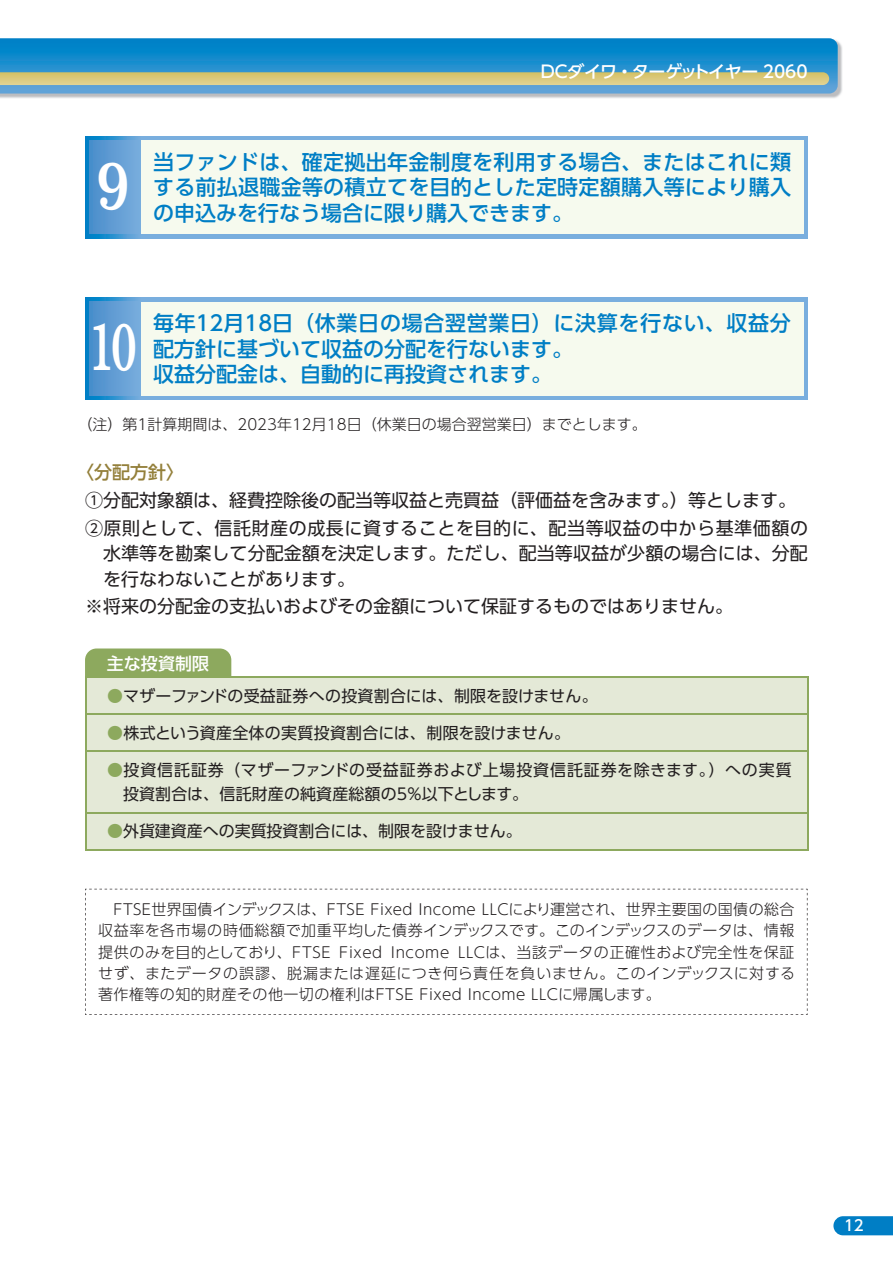
<style>
.page{position:relative;width:893px;height:1263px;background:#fff}
.page>*{position:absolute;margin:0;border:0;box-sizing:border-box;transform-origin:0 0}
.t1{font:800 59.55px "TBUD Min Std";color:#fff;scale:.6 1}
.t2{font:800 59.55px "TBUD Min Std";color:#fff;scale:.8 1}
.t3{font:500 21px/25.5px "UD Shin Go Pro";letter-spacing:.015em;color:#007ec5}
.t4{font:18px/25.5px "UD Shin Go Pro";color:#231f20}
.t5{font:18px/27.6px "UD Shin Go Pro";letter-spacing:.03em;color:#231f20}
.t6{font:500 18px "UD Shin Go Pro";color:#937f3a}
.t7{font:500 16.95px "UD Shin Go Pro";letter-spacing:-.02em;color:#fff}
.t8{font:500 16.95px "UD Shin Go Pro";color:#fff}
.t9{font:15.9px/23.9px "UD Shin Go Pro";letter-spacing:.01em;color:#231f20}
.t10{font:300 15px/21.3px "UD Shin Go Pro";letter-spacing:.005em;color:#231f20;text-align:justify}
.t11{font:500 14.85px "UD Shin Go Pro";color:#fff}
.s1{color:#8da95e}
</style>
<div class="page">
<svg style="left:833px;top:1216px;width:60px;height:19px"></svg>
<img style="left:0;top:41px;width:842px;height:57px">
<svg style="left:0;top:38px;width:838px;height:56px;background:#228fce"></svg>
<svg style="left:0;top:72px;width:829px;height:13px;background:#d6c87d"></svg>
<div style="left:85px;top:136px;width:723px;height:102px;background:#79aede"></div>
<div style="left:89px;top:140px;width:715px;height:94px;background:#f6faee"></div>
<div style="left:85px;top:136px;width:55px;height:102px;background:linear-gradient(to right,#007bc5,#72aadc)"></div>
<div style="left:89px;top:140px;width:51px;height:94px;background:linear-gradient(to right,#498dcb,#79addd)"></div>
<div style="left:85px;top:298px;width:723px;height:102px;background:#79aede"></div>
<div style="left:89px;top:302px;width:715px;height:93px;background:#f6faee"></div>
<div style="left:85px;top:298px;width:55px;height:102px;background:linear-gradient(to right,#007bc5,#72aadc)"></div>
<div style="left:89px;top:302px;width:51px;height:93px;background:linear-gradient(to right,#498dcb,#79addd)"></div>
<div style="left:85px;top:648px;width:146px;height:28px;background:#8da95e"></div>
<div style="left:87px;top:678px;width:720px;height:171px;background:#e4e9d7"></div>
<hr style="left:85px;top:676px;width:724px;height:2px;background:#8da95e">
<hr style="left:85px;top:678px;width:2px;height:35px;background:#8da95e">
<hr style="left:807px;top:678px;width:2px;height:35px;background:#8da95e">
<hr style="left:85px;top:713px;width:724px;height:2px;background:#8da95e">
<hr style="left:85px;top:715px;width:2px;height:35px;background:#8da95e">
<hr style="left:807px;top:715px;width:2px;height:35px;background:#8da95e">
<hr style="left:85px;top:750px;width:724px;height:2px;background:#8da95e">
<hr style="left:85px;top:752px;width:2px;height:60px;background:#8da95e">
<hr style="left:807px;top:752px;width:2px;height:60px;background:#8da95e">
<hr style="left:85px;top:812px;width:724px;height:1px;background:#8da95e">
<hr style="left:85px;top:813px;width:2px;height:36px;background:#8da95e">
<hr style="left:807px;top:813px;width:2px;height:36px;background:#8da95e">
<hr style="left:85px;top:849px;width:724px;height:2px;background:#8da95e">
<svg style="left:85px;top:889px;width:723px;height:126px"></svg>
<p class="t7" style="left:541px;top:58px;width:268px">DCダイワ・ターゲットイヤー 2060</p>
<h1 class="t2" style="left:95px;top:140px;width:46px">9</h1>
<h2 class="t3" style="left:153px;top:148px;width:639px">当ファンドは、確定拠出年金制度を利用する場合、またはこれに類する前払退職金等の積立てを目的とした定時定額購入等により購入</h2>
<h2 class="t3" style="left:153px;top:199px;width:422px">の申込みを行なう場合に限り購入できます。</h2>
<h2 class="t3" style="left:153px;top:310px;width:639px">毎年12月18日（休業日の場合翌営業日）に決算を行ない、収益分配方針に基づいて収益の分配を行ないます。</h2>
<h1 class="t1" style="left:88px;top:301px;width:84px">10</h1>
<h2 class="t3" style="left:153px;top:361px;width:401px">収益分配金は、自動的に再投資されます。</h2>
<p class="t10" style="left:78px;top:413px;width:571px">（注）第1計算期間は、2023年12月18日（休業日の場合翌営業日）までとします。</p>
<p class="t6" style="left:76px;top:458px;width:109px">〈分配方針〉</p>
<p class="t5" style="left:85px;top:486px;width:724px">①分配対象額は、経費控除後の配当等収益と売買益（評価益を含みます。）等とします。<br>②原則として、信託財産の成長に資することを目的に、配当等収益の中から基準価額の</p>
<p class="t4" style="left:103px;top:540px;width:706px">水準等を勘案して分配金額を決定します。ただし、配当等収益が少額の場合には、分配を行なわないことがあります。</p>
<p class="t4" style="left:85px;top:593px;width:649px">※将来の分配金の支払いおよびその金額について保証するものではありません。</p>
<p class="t8" style="left:107px;top:650px;width:104px">主な投資制限</p>
<p class="t9" style="left:107px;top:683px;width:492px"><span class="s1">●</span>マザーファンドの受益証券への投資割合には、制限を設けません。</p>
<p class="t9" style="left:107px;top:720px;width:464px"><span class="s1">●</span>株式という資産全体の実質投資割合には、制限を設けません。</p>
<p class="t9" style="left:123px;top:758px;width:670px;text-indent:-16px"><span class="s1">●</span>投資信託証券（マザーファンドの受益証券および上場投資信託証券を除きます。）への実質投資割合は、信託財産の純資産総額の5%以下とします。</p>
<p class="t9" style="left:107px;top:819px;width:416px"><span class="s1">●</span>外貨建資産への実質投資割合には、制限を設けません。</p>
<p class="t10" style="left:98px;top:898px;width:699px">　FTSE世界国債インデックスは、FTSE Fixed Income LLCにより運営され、世界主要国の国債の総合収益率を各市場の時価総額で加重平均した債券インデックスです。このインデックスのデータは、情報提供のみを目的としており、FTSE Fixed Income LLCは、当該データの正確性および完全性を保証せず、またデータの誤謬、脱漏または遅延につき何ら責任を負いません。このインデックスに対する著作権等の知的財産その他一切の権利はFTSE Fixed Income LLCに帰属します。</p>
<p class="t11" style="left:844px;top:1214px;width:21px">12</p>
</div>
